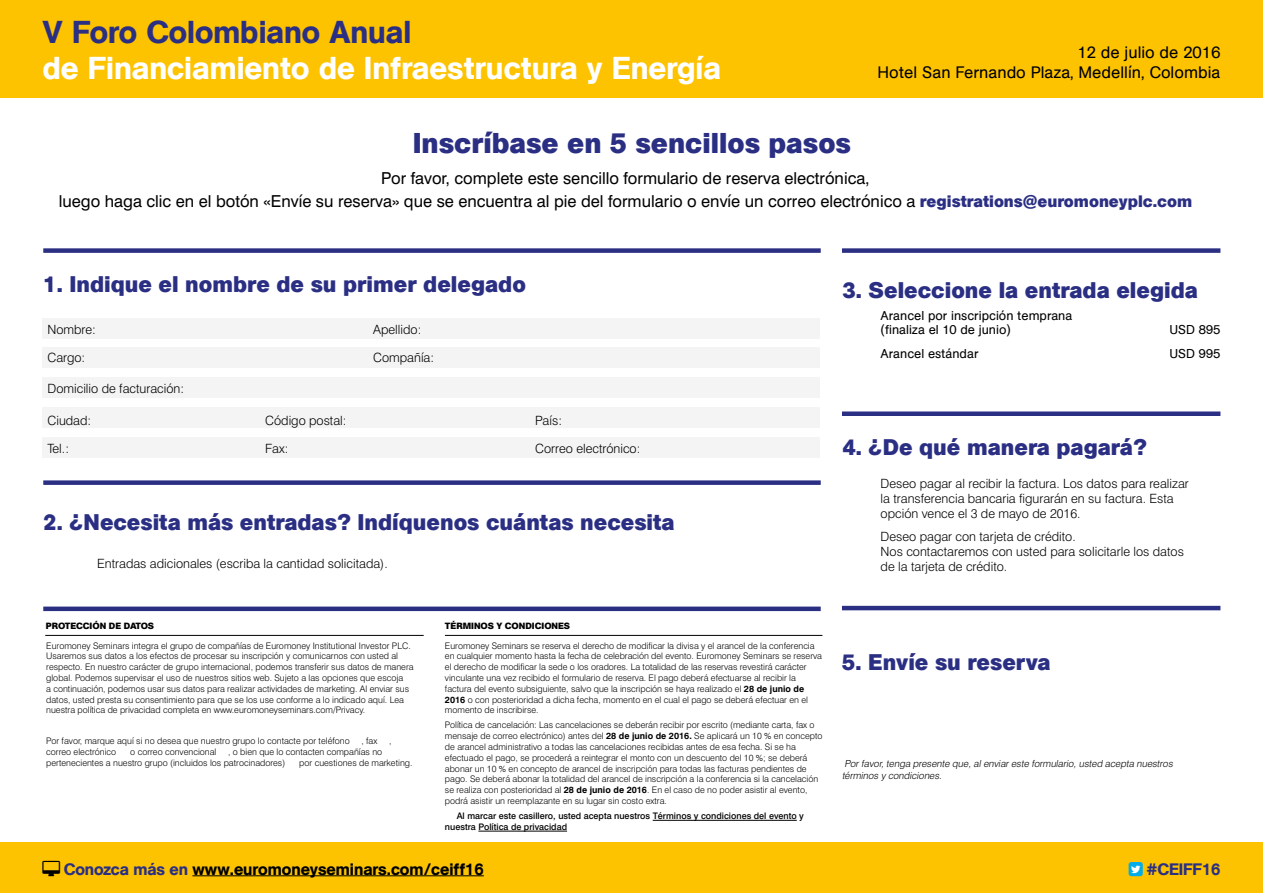
<style>
.page{position:relative;width:1263px;height:893px;background:#fff}
.page>*{position:absolute;margin:0;border:0;box-sizing:border-box;transform-origin:0 0}
.t1{font:500 31.5px "AG Book Std";color:#fff}
.t2{font:500 31.5px "AG Book Std";color:#2b2f83}
.t3{font:700 28.5px "AG Book Std";color:#2b2f83}
.t4{font:700 22.5px "AG Book Std";color:#2b2f83}
.t5{font:16.5px/22.5px "Swiss 721 BT";color:#000;text-align:center}
.t6{font:16.5px/19.5px "AG Book Std";color:#000;text-align:right}
.t7{font:500 16.5px "AG Book Std";color:#000}
.t8{font:500 16.5px "AG Book Std";letter-spacing:-.01em;color:#2b2f83}
.t9{font:300 12.75px/15.3px "Swiss 721 BT";color:#000}
.t10{font:12.75px/13.5px "AG Book Std";color:#000}
.t11{font:italic 300 9.75px/11.7px "Swiss 721 BT";color:#000}
.t12{font:300 9px/10.8px "Swiss 721 BT";color:#000}
.t13{font:500 9px/10.8px "Swiss 721 BT";color:#000}
.t14{font:700 9px "AG Book Std";color:#000}
.t15{font:700 9px "AG Book Std";letter-spacing:-.02em;color:#000}
.s1{font-family:"AG Book Std";font-weight:700;color:#2b2f83}
.s2{font-weight:700}
.s3{color:#2b2f83}
.s4{color:#fff}
</style>
<div class="page">
<div style="left:43px;top:248px;width:778px;height:5px;background:#2b2f83"></div>
<hr style="left:43px;top:607px;width:778px;height:4px;background:#2b2f83">
<div style="left:43px;top:480px;width:778px;height:5px;background:#2b2f83"></div>
<div style="left:43px;top:318px;width:777px;height:20px;background:#f4f4f4"></div>
<div style="left:43px;top:348px;width:777px;height:20px;background:#f4f4f4"></div>
<div style="left:43px;top:377px;width:777px;height:21px;background:#f4f4f4"></div>
<div style="left:43px;top:407px;width:777px;height:21px;background:#f4f4f4"></div>
<div style="left:43px;top:437px;width:777px;height:21px;background:#f4f4f4"></div>
<hr style="left:653px;top:820px;width:144px;height:1px;background:#000">
<hr style="left:478px;top:831px;width:89px;height:1px;background:#000">
<hr style="left:45px;top:635px;width:379px;height:1px;background:#000">
<hr style="left:445px;top:635px;width:377px;height:1px;background:#000">
<div style="left:842px;top:411px;width:378px;height:5px;background:#2b2f83"></div>
<hr style="left:842px;top:606px;width:378px;height:4px;background:#2b2f83">
<div style="left:842px;top:248px;width:378px;height:5px;background:#2b2f83"></div>
<div style="left:0;top:0;width:1263px;height:98px;background:#fdc300"></div>
<div style="left:0;top:842px;width:1263px;height:51px;background:#fdc300"></div>
<hr style="left:192px;top:875px;width:292px;height:1px;background:#000">
<h1 class="t2" style="left:43px;top:13px;width:370px">V Foro Colombiano Anual</h1>
<h1 class="t1" style="left:43px;top:49px;width:680px">de Financiamiento de Infraestructura y Energía</h1>
<h3 class="t6" style="left:877px;top:43px;width:344px">12 de julio de 2016<br>Hotel San Fernando Plaza, Medellín, Colombia</h3>
<h2 class="t3" style="left:413px;top:126px;width:440px">Inscríbase en 5 sencillos pasos</h2>
<h3 class="t5" style="left:59px;top:167px;width:1135px">Por favor, complete este sencillo formulario de reserva electrónica,<br>luego haga clic en el botón «Envíe su reserva» que se encuentra al pie del formulario o envíe un correo electrónico a <span class="s1">registrations@euromoneyplc.com</span></h3>
<h3 class="t4" style="left:43px;top:271px;width:484px">1. Indique el nombre de su primer delegado</h3>
<h3 class="t9" style="left:47px;top:321px;width:50px">Nombre:</h3>
<h3 class="t9" style="left:373px;top:321px;width:50px">Apellido:</h3>
<h3 class="t9" style="left:47px;top:350px;width:39px">Cargo:</h3>
<h3 class="t9" style="left:373px;top:350px;width:62px">Compañía:</h3>
<h3 class="t9" style="left:47px;top:381px;width:138px">Domicilio de facturación:</h3>
<h3 class="t9" style="left:47px;top:412px;width:45px">Ciudad:</h3>
<h3 class="t9" style="left:265px;top:412px;width:83px">Código postal:</h3>
<h3 class="t9" style="left:535px;top:412px;width:28px">País:</h3>
<h3 class="t9" style="left:47px;top:441px;width:23px">Tel.:</h3>
<h3 class="t9" style="left:265px;top:441px;width:25px">Fax:</h3>
<h3 class="t9" style="left:535px;top:441px;width:107px">Correo electrónico:</h3>
<h3 class="t4" style="left:43px;top:509px;width:633px">2. ¿Necesita más entradas? Indíquenos cuántas necesita</h3>
<h3 class="t9" style="left:97px;top:556px;width:292px">Entradas adicionales (escriba la cantidad solicitada).</h3>
<p class="t15" style="left:46px;top:620px;width:110px">PROTECCIÓN DE DATOS</p>
<p class="t14" style="left:445px;top:620px;width:127px">TÉRMINOS Y CONDICIONES</p>
<p class="t12" style="left:46px;top:640px;width:369px">Euromoney Seminars integra el grupo de compañías de Euromoney Institutional Investor PLC.<br>Usaremos sus datos a los efectos de procesar su inscripción y comunicarnos con usted al respecto. En nuestro carácter de grupo internacional, podemos transferir sus datos de manera global. Podemos supervisar el uso de nuestros sitios web. Sujeto a las opciones que escoja<br>a continuación, podemos usar sus datos para realizar actividades de marketing. Al enviar sus datos, usted presta su consentimiento para que se los use conforme a lo indicado aquí. Lea nuestra política de privacidad completa en www.euromoneyseminars.com/Privacy.</p>
<p class="t12" style="left:46px;top:735px;width:305px">Por favor, marque aquí si no desea que nuestro grupo lo contacte por teléfono</p>
<p class="t12" style="left:361px;top:735px;width:18px">, fax</p>
<p class="t12" style="left:389px;top:735px;width:4px">,</p>
<p class="t12" style="left:46px;top:746px;width:72px">correo electrónico</p>
<p class="t12" style="left:130px;top:746px;width:88px">o correo convencional</p>
<p class="t12" style="left:46px;top:746px;width:337px;text-indent:182px">, o bien que lo contacten compañías no pertenecientes a nuestro grupo (incluidos los patrocinadores)</p>
<p class="t12" style="left:299px;top:757px;width:115px">por cuestiones de marketing.</p>
<p class="t12" style="left:445px;top:640px;width:379px">Euromoney Seminars se reserva el derecho de modificar la divisa y el arancel de la conferencia en cualquier momento hasta la fecha de celebración del evento. Euromoney Seminars se reserva el derecho de modificar la sede o los oradores. La totalidad de las reservas revestirá carácter vinculante una vez recibido el formulario de reserva. El pago deberá efectuarse al recibir la factura del evento subsiguiente, salvo que la inscripción se haya realizado el <span class="s2">28 de junio de 2016</span> o con posterioridad a dicha fecha, momento en el cual el pago se deberá efectuar en el momento de inscribirse.</p>
<p class="t12" style="left:445px;top:720px;width:379px">Política de cancelación: Las cancelaciones se deberán recibir por escrito (mediante carta, fax o mensaje de correo electrónico) antes del <span class="s2">28 de junio de 2016.</span> Se aplicará un 10 % en concepto de arancel administrativo a todas las cancelaciones recibidas antes de esa fecha. Si se ha efectuado el pago, se procederá a reintegrar el monto con un descuento del 10 %; se deberá abonar un 10 % en concepto de arancel de inscripción para todas las facturas pendientes de pago. Se deberá abonar la totalidad del arancel de inscripción a la conferencia si la cancelación se realiza con posterioridad al <span class="s2">28 de junio de 2016</span>. En el caso de no poder asistir al evento, podrá asistir un reemplazante en su lugar sin costo extra.</p>
<p class="t13" style="left:445px;top:811px;width:360px;text-indent:12px">Al marcar este casillero, usted acepta nuestros Términos y condiciones del evento y nuestra Política de privacidad</p>
<h3 class="t4" style="left:842px;top:277px;width:357px">3. Seleccione la entrada elegida</h3>
<h3 class="t10" style="left:881px;top:309px;width:193px">Arancel por inscripción temprana (finaliza el 10 de junio)</h3>
<h3 class="t10" style="left:1169px;top:323px;width:52px">USD 895</h3>
<h3 class="t10" style="left:881px;top:347px;width:99px">Arancel estándar</h3>
<h3 class="t10" style="left:1169px;top:347px;width:52px">USD 995</h3>
<h3 class="t4" style="left:842px;top:434px;width:306px">4. ¿De qué manera pagará?</h3>
<h3 class="t9" style="left:881px;top:475px;width:310px">Deseo pagar al recibir la factura. Los datos para realizar la transferencia bancaria figurarán en su factura. Esta opción vence el 3 de mayo de 2016.</h3>
<h3 class="t9" style="left:881px;top:529px;width:305px">Deseo pagar con tarjeta de crédito.<br>Nos contactaremos con usted para solicitarle los datos de la tarjeta de crédito.</h3>
<h3 class="t4" style="left:842px;top:649px;width:210px">5. Envíe su reserva</h3>
<p class="t11" style="left:842px;top:757px;width:334px">Porfavor,tenga presente que,alenviareste formulario,usted acepta nuestros términos y condiciones.</p>
<h3 class="t7" style="left:64px;top:859px;width:421px"><span class="s3">Conozca más en</span> www.euromoneyseminars.com/ceiff16</h3>
<h3 class="t8" style="left:1129px;top:859px;width:93px"><span class="s4">■</span> #CEIFF16</h3>
</div>
